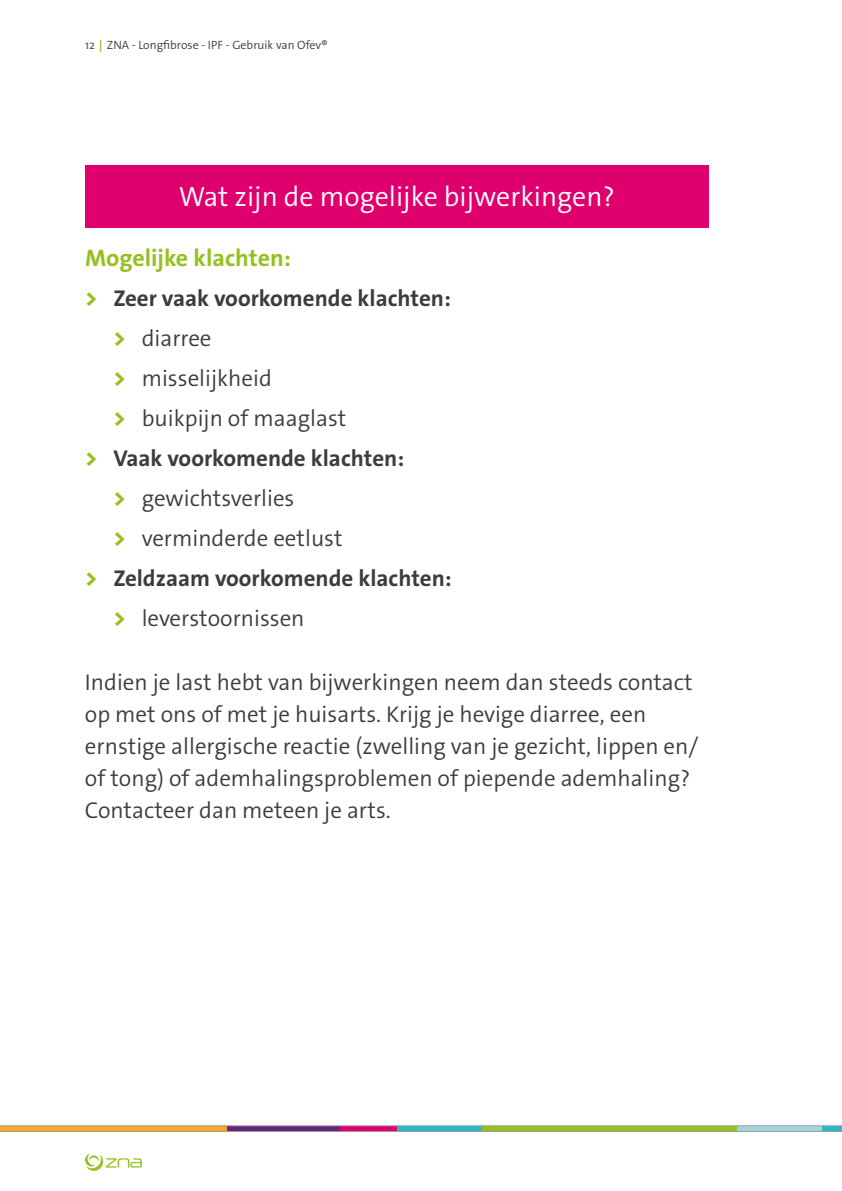
<style>
.page{position:relative;width:842px;height:1191px;background:#fff}
.page>*{position:absolute;margin:0;border:0;box-sizing:border-box;transform-origin:0 0}
.t1{font:300 28px "The Sans Os F";color:#fff}
.t2{font:700 24px "The Sans Os F";color:#95c11f}
.t3{font:300 23px/32px "The Sans Os F";color:#3c3c3b}
.t4{font:700 23px "The Sans Os F";color:#3c3c3b}
.t5{font:300 12px "The Sans Os F";color:#3c3c3b}
.s1{font-weight:700;color:#a2c73a}
.s2{font-weight:800;color:#95c11f}
</style>
<div class="page">
<svg style="left:0;top:1125px;width:842px;height:6px;background:#a49e6d"></svg>
<svg style="left:85px;top:1153px;width:57px;height:17px"></svg>
<div style="left:85px;top:165px;width:624px;height:62px;background:#df006e"></div>
<p class="t5" style="left:85px;top:37px;width:244px">12<span class="s1">↕</span>ZNA - Longfibrose - IPF - Gebruik van Ofev®</p>
<p class="t1" style="left:179px;top:179px;width:438px">Wat zijn de mogelijke bijwerkingen?</p>
<p class="t2" style="left:85px;top:243px;width:207px">Mogelijke klachten:</p>
<p class="t4" style="left:85px;top:284px;width:367px"><span class="s2">&gt;</span> Zeer vaak voorkomende klachten:</p>
<p class="t3" style="left:113px;top:322px;width:100px"><span class="s2">&gt;</span> diarree</p>
<p class="t3" style="left:113px;top:362px;width:160px"><span class="s2">&gt;</span> misselijkheid</p>
<p class="t3" style="left:113px;top:402px;width:234px"><span class="s2">&gt;</span> buikpijn of maaglast</p>
<p class="t4" style="left:85px;top:444px;width:321px"><span class="s2">&gt;</span> Vaak voorkomende klachten:</p>
<p class="t3" style="left:113px;top:482px;width:183px"><span class="s2">&gt;</span> gewichtsverlies</p>
<p class="t3" style="left:113px;top:522px;width:231px"><span class="s2">&gt;</span> verminderde eetlust</p>
<p class="t4" style="left:85px;top:564px;width:368px"><span class="s2">&gt;</span> Zeldzaam voorkomende klachten:</p>
<p class="t3" style="left:113px;top:602px;width:193px"><span class="s2">&gt;</span> leverstoornissen</p>
<p class="t3" style="left:85px;top:666px;width:615px">Indien je last hebt van bijwerkingen neem dan steeds contact op met ons of met je huisarts. Krijg je hevige diarree, een ernstige allergische reactie (zwelling van je gezicht, lippen en/ of tong) of ademhalingsproblemen of piepende ademhaling?<br>Contacteer dan meteen je arts.</p>
</div>
